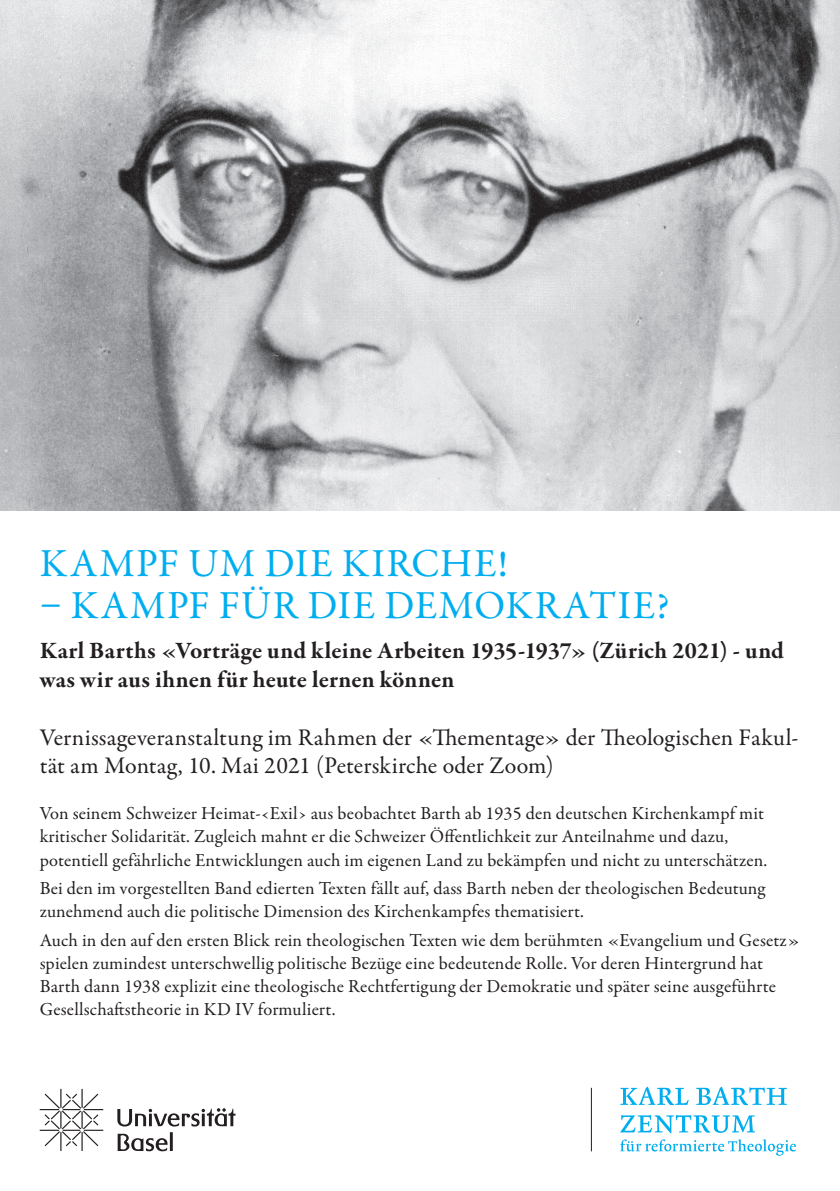
<style>
.page{position:relative;width:840px;height:1191px;background:#fff}
.page>*{position:absolute;margin:0;border:0;box-sizing:border-box;transform-origin:0 0}
.t1{font:40px "Garamond Premr Pro";letter-spacing:.035em;color:#00aeef}
.t2{font:24px/28.8px "Garamond Premr Pro";letter-spacing:.005em;color:#231f20}
.t3{font:700 24px/28.8px "Garamond Premr Pro";letter-spacing:.01em;color:#231f20}
.t4{font:18.4px/23px "Garamond Premr Pro";letter-spacing:.01em;color:#231f20}
</style>
<div class="page">
<svg style="left:118px;top:1132px;width:55px;height:19px"></svg>
<svg style="left:117px;top:1108px;width:118px;height:18px"></svg>
<svg style="left:40px;top:1089px;width:63px;height:62px"></svg>
<hr style="left:590px;top:1087px;width:1px;height:64px;background:#231f20">
<img style="left:0;top:0;width:839px;height:510px">
<svg style="left:620px;top:1086px;width:68px;height:19px"></svg>
<svg style="left:696px;top:1086px;width:90px;height:19px"></svg>
<svg style="left:620px;top:1115px;width:134px;height:18px"></svg>
<svg style="left:620px;top:1139px;width:175px;height:16px"></svg>
<h1 class="t1" style="left:40px;top:539px;width:469px">KAMPF UM DIE KIRCHE!</h1>
<h1 class="t1" style="left:40px;top:581px;width:630px">– KAMPF FÜR DIE DEMOKRATIE?</h1>
<h2 class="t3" style="left:40px;top:636px;width:745px">Karl Barths «Vorträge und kleine Arbeiten 1935-1937» (Zürich 2021) - und was wir aus ihnen für heute lernen können</h2>
<h2 class="t2" style="left:40px;top:723px;width:760px">Vernissageveranstaltung im Rahmen der «Thementage» der Theologischen Fakul&shy;tät am Montag, 10. Mai 2021 (Peterskirche oder Zoom)</h2>
<p class="t4" style="left:40px;top:802px;width:728px">Von seinem Schweizer Heimat-‹Exil› aus beobachtet Barth ab 1935 den deutschen Kirchenkampf mit kritischer Solidarität. Zugleich mahnt er die Schweizer Öffentlichkeit zur Anteilnahme und dazu, potentiell gefährliche Entwicklungen auch im eigenen Land zu bekämpfen und nicht zu unterschätzen.</p>
<p class="t4" style="left:40px;top:877px;width:726px">Bei den im vorgestellten Band edierten Texten fällt auf, dass Barth neben der theologischen Bedeutung zunehmend auch die politische Dimension des Kirchenkampfes thematisiert.</p>
<p class="t4" style="left:40px;top:929px;width:761px">Auch in den auf den ersten Blick rein theologischen Texten wie dem berühmten «Evangelium und Gesetz» spielen zumindest unterschwellig politische Bezüge eine bedeutende Rolle. Vor deren Hintergrund hat Barth dann 1938 explizit eine theologische Rechtfertigung der Demokratie und später seine ausgeführte Gesellschaftstheorie in KD IV formuliert.</p>
</div>
